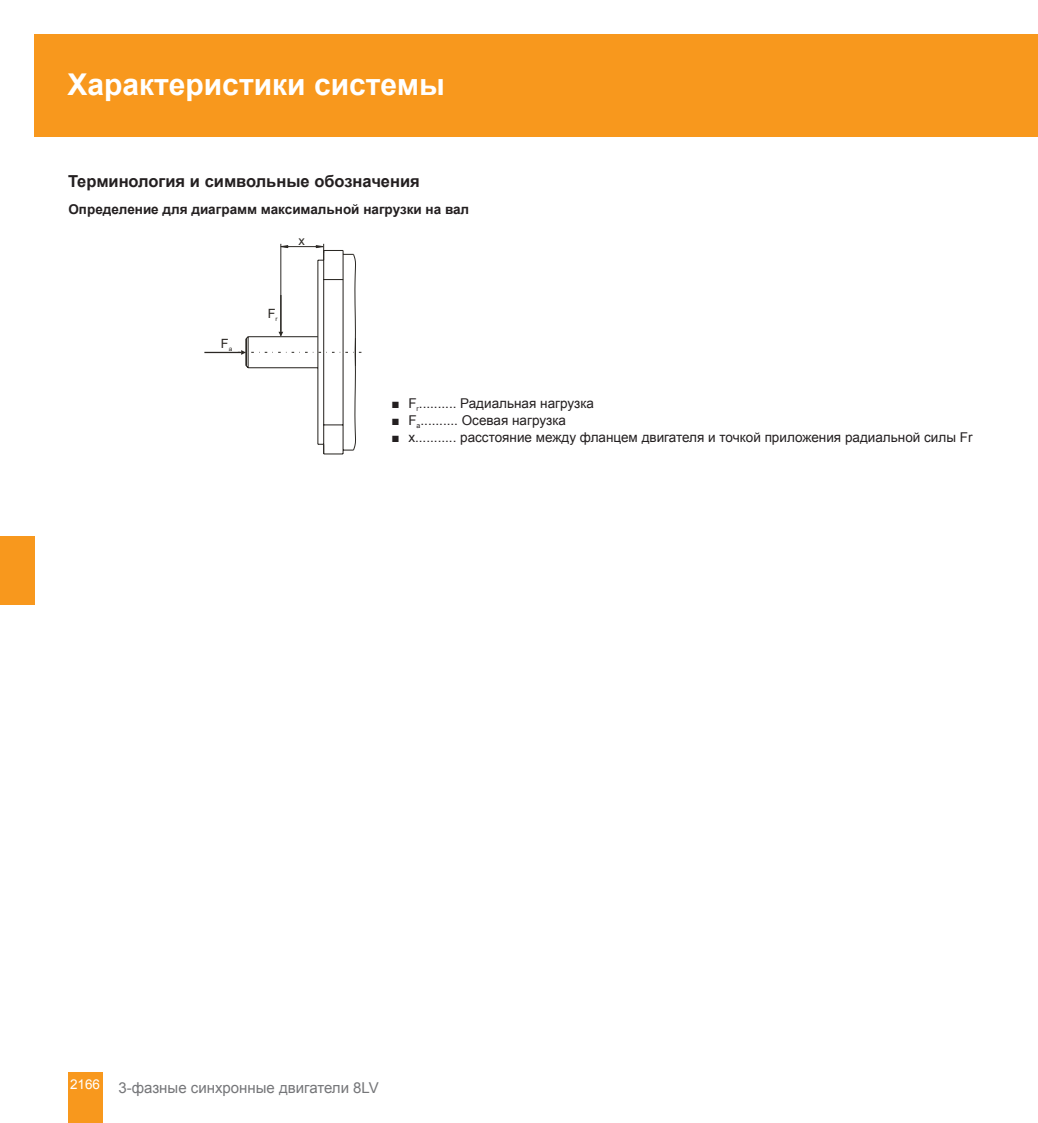
<style>
.page{position:relative;width:1038px;height:1123px;background:#fff}
.page>*{position:absolute;margin:0;border:0;box-sizing:border-box;transform-origin:0 0}
.t1{font:700 30px "Arial";color:#fff}
.t2{font:700 16.5px "Arial";color:#231f20}
.t3{font:15px "Arial";color:#757679}
.t4{font:13.5px "Arial";color:#231f20}
.t5{font:700 13.5px "Arial";color:#231f20}
.t6{font:13.5px "Arial";color:#fff}
.t7{font:12.75px "Arial";color:#2b2824}
</style>
<div class="page">
<hr style="left:204px;top:352px;width:37px;height:1px;background:#2b2824">
<svg style="left:236px;top:243px;width:125px;height:211px"></svg>
<div style="left:34px;top:34px;width:1003px;height:102px;background:#f8981d"></div>
<div style="left:68px;top:1071px;width:34px;height:51px;background:#f8981d"></div>
<div style="left:0;top:536px;width:34px;height:68px;background:#f8981d"></div>
<h1 class="t1" style="left:68px;top:68px;width:379px">Характеристики системы</h1>
<p class="t2" style="left:68px;top:172px;width:353px">Терминология и символьные обозначения</p>
<p class="t5" style="left:68px;top:202px;width:402px">Определение для диаграмм максимальной нагрузки на вал</p>
<p class="t7" style="left:221px;top:336px;width:13px">F<sub>a</sub></p>
<p class="t7" style="left:298px;top:233px;width:8px">x</p>
<p class="t7" style="left:268px;top:306px;width:12px">F<sub>r</sub></p>
<p class="t4" style="left:391px;top:396px;width:204px">■ F<sub>r</sub>.......... Радиальная нагрузка</p>
<p class="t4" style="left:391px;top:413px;width:176px">■ F<sub>a</sub>.......... Осевая нагрузка</p>
<p class="t4" style="left:391px;top:430px;width:582px">■ x........... расстояние между фланцем двигателя и точкой приложения радиальной силы Fr</p>
<p class="t6" style="left:70px;top:1076px;width:32px">2166</p>
<p class="t3" style="left:118px;top:1079px;width:262px">3-фазные синхронные двигатели 8LV</p>
</div>
